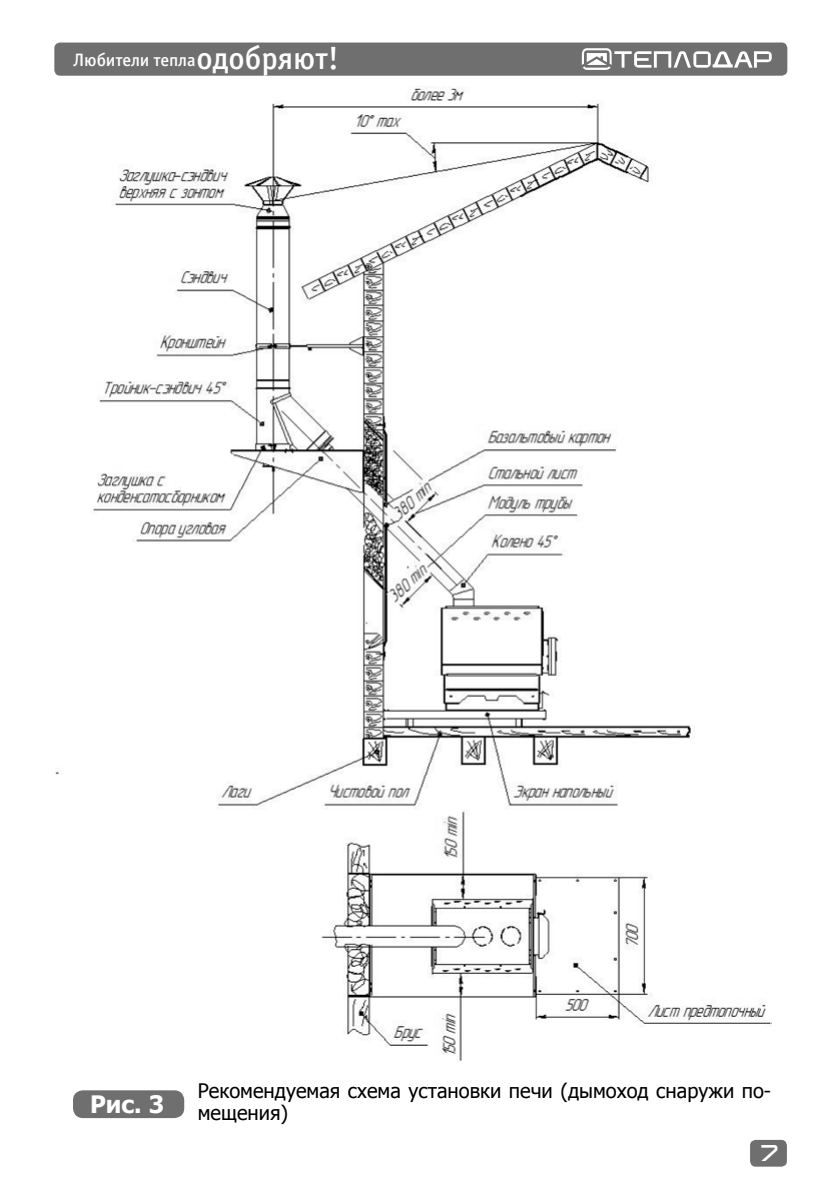
<style>
.page{position:relative;width:840px;height:1191px;background:#fff}
.page>*{position:absolute;margin:0;border:0;box-sizing:border-box;transform-origin:0 0}
.t1{font:700 24px "Tahoma";color:#fff}
.t2{font:20px/22px "Tahoma";color:#000}
.t3{font:18px "Officina Sans Medium C";letter-spacing:-.005em;color:#fff}
.t4{font:16px "teplodar";color:#fff}
.s1{font-size:32px}
</style>
<div class="page">
<div style="left:749px;top:1139px;width:37px;height:27px;background:#706f6f;border-radius:6px"></div>
<div style="left:54px;top:43px;width:732px;height:33px;background:#706f6f;border-radius:6px"></div>
<svg style="left:581px;top:48px;width:190px;height:22px"></svg>
<img style="left:55px;top:86px;width:715px;height:975px">
<div style="left:73px;top:1090px;width:111px;height:28px;background:#706f6f;border-radius:10px"></div>
<p class="t3" style="left:73px;top:50px;width:267px">Любители тепла<span class="s1">одобряют!</span></p>
<p class="t1" style="left:90px;top:1087px;width:75px">Рис. 3</p>
<p class="t2" style="left:198px;top:1079px;width:574px">Рекомендуемая схема установки печи (дымоход снаружи по&shy;мещения)</p>
<p class="t4" style="left:761px;top:1146px;width:18px">7</p>
</div>
